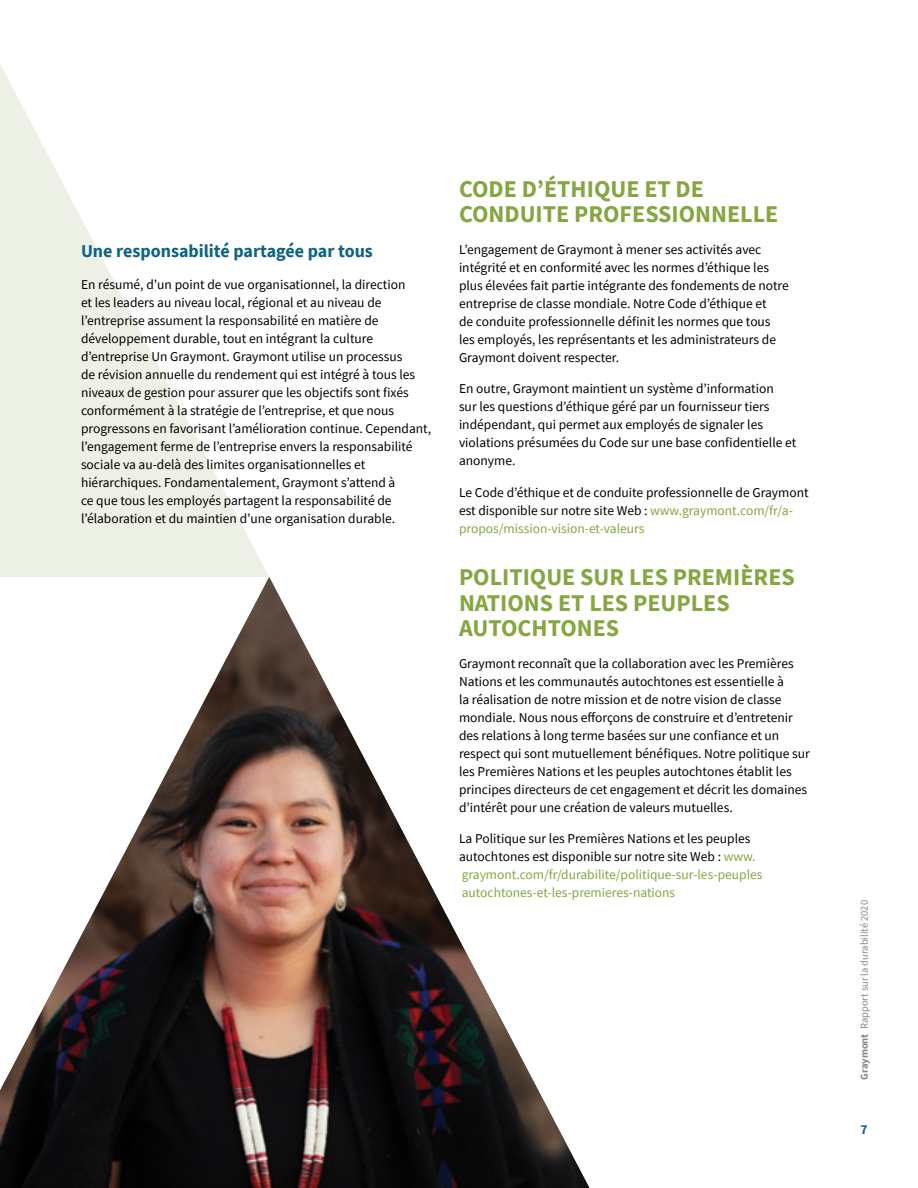
<style>
.page{position:relative;width:918px;height:1188px;background:#fff}
.page>*{position:absolute;margin:0;border:0;box-sizing:border-box;transform-origin:0 0}
.t1{font:700 24px/25.5px "Source Sans Pro";color:#85a640}
.t2{font:700 18px "Source Sans Pro";color:#0e6383}
.t3{font:13.5px/18px "Source Sans Pro";color:#000}
.t4{font:13.5px/18px "Source Sans Pro";color:#85a640}
.t5{font:700 13.5px "Source Sans Pro";color:#0e6383}
.t6{font:10.5px "Source Sans Pro";color:#81898e}
.s1{color:#85a640}
.s2{color:#000}
.s3{font-weight:700}
</style>
<div class="page">
<svg style="left:0;top:64px;width:269px;height:513px;fill:#f2f4ec"></svg>
<img style="left:0;top:577px;width:589px;height:611px">
<h2 class="t2" style="left:81px;top:239px;width:293px">Une responsabilité partagée par tous</h2>
<p class="t3" style="left:81px;top:275px;width:352px">En résumé, d’un point de vue organisationnel, la direction<br>et les leaders au niveau local, régional et au niveau de l’entreprise assument la responsabilité en matière de développement durable, tout en intégrant la culture d’entreprise Un Graymont. Graymont utilise un processus<br>de révision annuelle du rendement qui est intégré à tous les niveaux de gestion pour assurer que les objectifs sont fixés conformément à la stratégie de l’entreprise, et que nous progressons en favorisant l’amélioration continue. Cependant, l’engagement ferme de l’entreprise envers la responsabilité sociale va au-delà des limites organisationnelles et hiérarchiques. Fondamentalement, Graymont s’attend à<br>ce que tous les employés partagent la responsabilité de l’élaboration et du maintien d’une organisation durable.</p>
<h1 class="t1" style="left:459px;top:176px;width:321px">CODE D’ÉTHIQUE ET DE<br>CONDUITE PROFESSIONNELLE</h1>
<p class="t3" style="left:459px;top:240px;width:331px">L’engagement de Graymont à mener ses activités avec intégrité et en conformité avec les normes d’éthique les plus élevées fait partie intégrante des fondements de notre entreprise de classe mondiale. Notre Code d’éthique et<br>de conduite professionnelle définit les normes que tous les employés, les représentants et les administrateurs de Graymont doivent respecter.</p>
<p class="t3" style="left:459px;top:380px;width:339px">En outre, Graymont maintient un système d’information<br>sur les questions d’éthique géré par un fournisseur tiers indépendant, qui permet aux employés de signaler les violations présumées du Code sur une base confidentielle et anonyme.</p>
<p class="t3" style="left:459px;top:483px;width:351px">Le Code d’éthique et de conduite professionnelle de Graymont est disponible sur notre site Web : <span class="s1">www.graymont.com/fr/a&shy;propos/mission-vision-et-valeurs</span></p>
<h1 class="t1" style="left:459px;top:564px;width:337px">POLITIQUE SUR LES PREMIÈRES<br>NATIONS ET LES PEUPLES<br>AUTOCHTONES</h1>
<p class="t3" style="left:459px;top:654px;width:352px">Graymont reconnaît que la collaboration avec les Premières Nations et les communautés autochtones est essentielle à<br>la réalisation de notre mission et de notre vision de classe mondiale. Nous nous efforçons de construire et d’entretenir des relations à long terme basées sur une confiance et un respect qui sont mutuellement bénéfiques. Notre politique sur les Premières Nations et les peuples autochtones établit les principes directeurs de cet engagement et décrit les domaines d’intérêt pour une création de valeurs mutuelles.</p>
<p class="t4" style="left:459px;top:830px;width:305px"><span class="s2">La Politique sur les Premières Nations et les peuples autochtones est disponible sur notre site Web :</span> www. graymont.com/fr/durabilite/politique-sur-les-peuples autochtones-et-les-premieres-nations</p>
<p class="t6" style="left:858px;top:1080px;width:181px;rotate:-90deg"><span class="s3">Graymont</span> Rapport sur la durabilité 2020</p>
<p class="t5" style="left:860px;top:1120px;width:9px">7</p>
</div>
